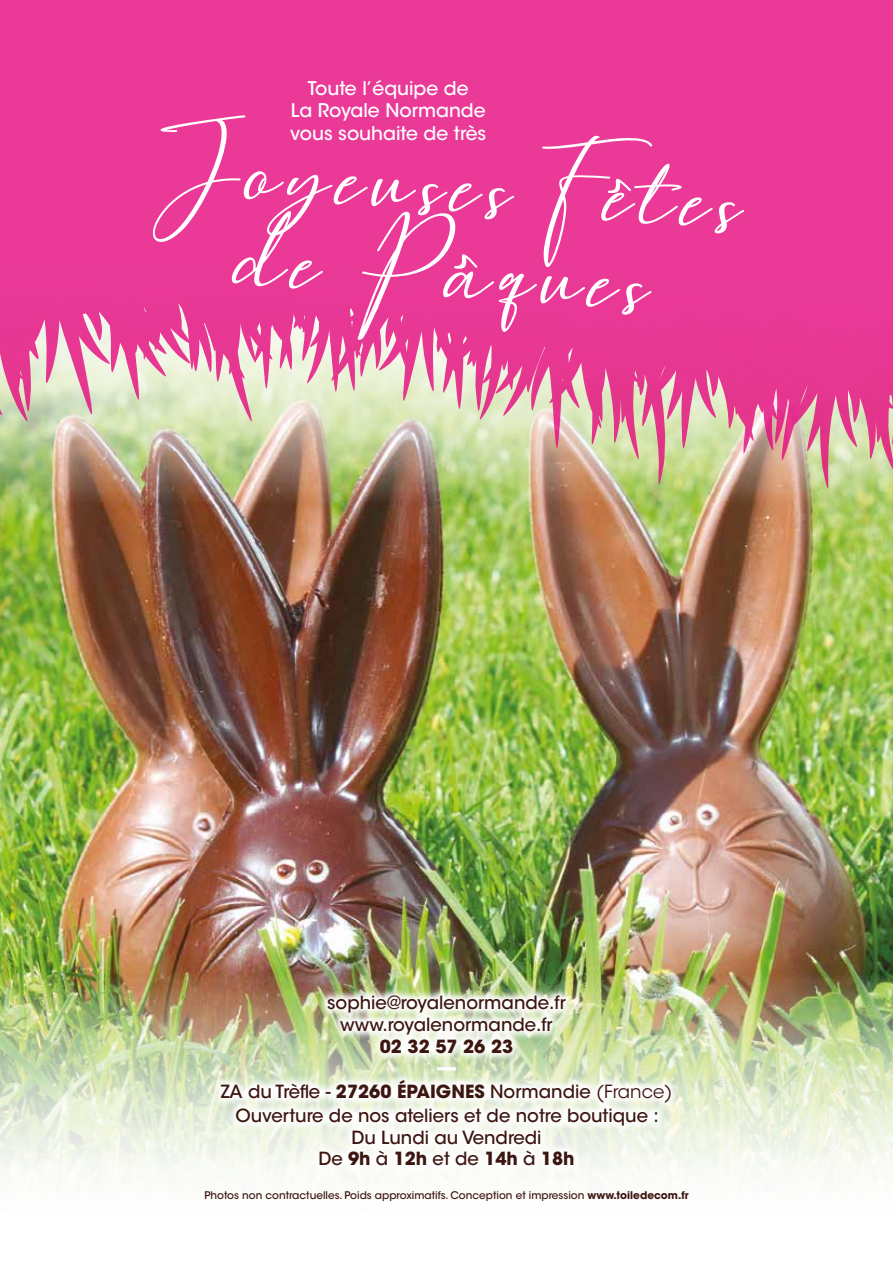
<style>
.page{position:relative;width:893px;height:1263px;background:#fff}
.page>*{position:absolute;margin:0;border:0;box-sizing:border-box;transform-origin:0 0}
.t1{font:84.45px/86.6px "Hearth Stone";color:#fff;text-align:center}
.t2{font:500 18.75px/22.5px "ITC Avant Garde Std";color:#fff;text-align:center}
.t3{font:500 18px/21.6px "ITC Avant Garde Std";color:#3c1610;text-align:center}
.t4{font:700 18px "ITC Avant Garde Std";color:#3c1610}
.t5{font:500 10.5px "ITC Avant Garde Std";color:#3c1610}
.s1{font-style:inherit}
.s2{font-weight:700}
.s3{font-weight:400}
</style>
<div class="page">
<img style="left:0;top:528px;width:893px;height:651px">
<img style="left:0;top:495px;width:893px;height:33px">
<svg style="left:0;top:0;width:893px;height:495px;background:#e35a9a"></svg>
<img style="left:211px;top:986px;width:469px;height:189px">
<hr style="left:437px;top:1067px;width:19px;height:3px;background:#fff">
<p class="t2" style="left:290px;top:77px;width:198px">Toute l’équipe de<br>La Royale Normande vous souhaite de très</p>
<h1 class="t1" style="left:159px;top:125px;width:590px;rotate:4deg">Joyeuses Fêtes de Pâques</h1>
<p class="t3" style="left:327px;top:992px;width:240px">sophie@royalenormande.fr www.royalenormande.fr</p>
<p class="t4" style="left:380px;top:1034px;width:135px">02 32 57 26 23</p>
<p class="t3" style="left:221px;top:1080px;width:453px;line-height:24px"><span class="s1">ZA</span> du Trèfle <span class="s1">-</span> <span class="s2">27260 ÉPAIGNES</span> Normandie <span class="s3">(France)<br></span>Ouverture de nos ateliers et de notre boutique :</p>
<p class="t3" style="left:318px;top:1126px;width:258px">Du Lundi au Vendredi<br>De <span class="s2">9h</span> à <span class="s2">12h</span> et de <span class="s2">14h</span> à <span class="s2">18h</span></p>
<p class="t5" style="left:204px;top:1189px;width:486px">Photos non contractuelles. Poids approximatifs. Conception et impression <span class="s2">www.toiledecom.fr</span></p>
</div>
